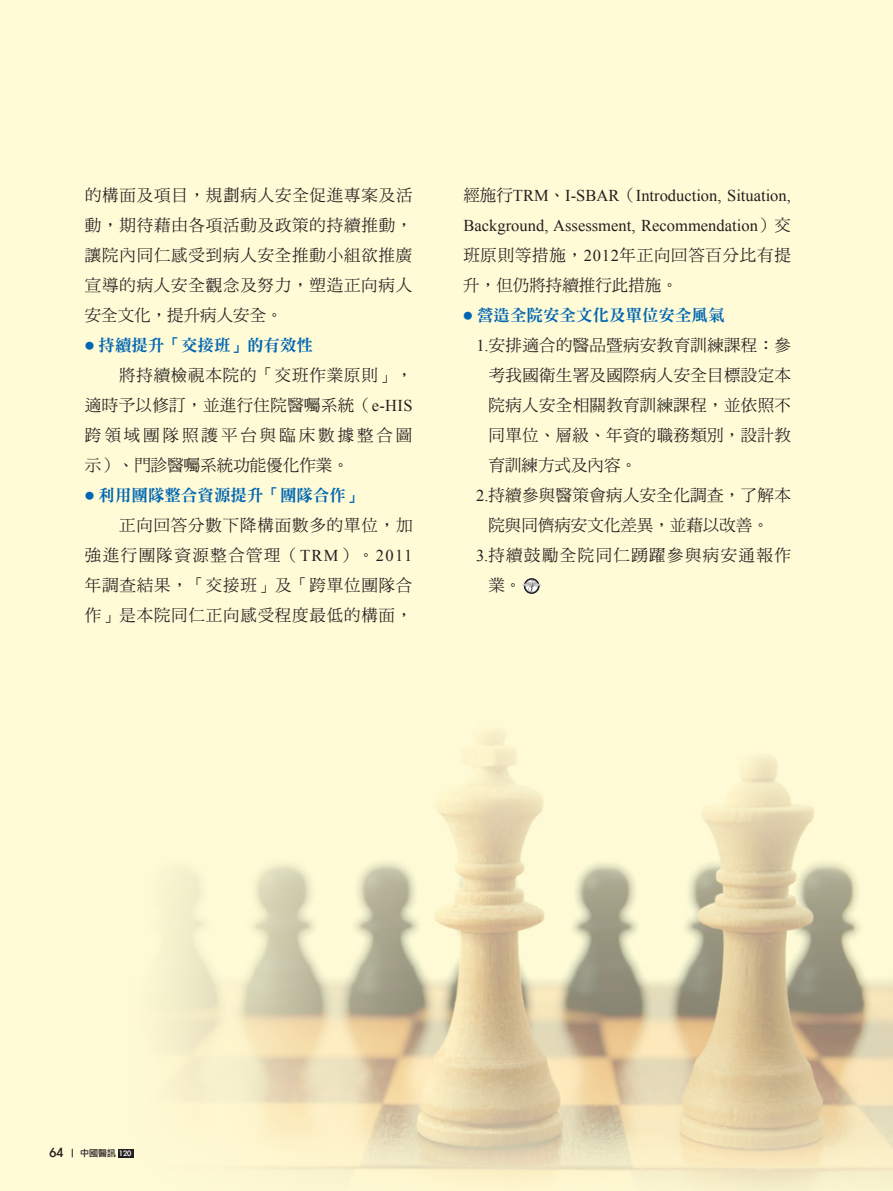
<style>
.page{position:relative;width:893px;height:1191px;background:#fffbd6}
.page>*{position:absolute;margin:0;border:0;box-sizing:border-box;transform-origin:0 0}
.t1{font:16.5px/30px "DF Ming Std W5";letter-spacing:.02em;color:#231f20;text-align:justify}
.t2{font:16.5px/30px "Times New Roman";color:#231f20}
.t3{font:16.5px "DF Ming Std W9";color:#0166b3}
.t4{font:16.5px/30px "DF Ming Std W5";letter-spacing:.04em;color:#231f20}
.t5{font:16.5px "DF Ming Std W5";color:#231f20}
.t6{font:16.5px "DF Ming Std W5";letter-spacing:.085em;color:#231f20}
.t7{font:9px "Li Gothic Med";color:#231f20}
.s1{font-family:"Times New Roman"}
.s2{font-family:"DF Ming Std W5"}
.s3{font-size:15px}
.s4{color:#fff}
</style>
<div class="page">
<img style="left:123px;top:731px;width:770px;height:460px">
<svg style="left:524px;top:578px;width:15px;height:16px"></svg>
<svg style="left:522px;top:580px;width:19px;height:12px"></svg>
<div style="left:118px;top:1148px;width:15px;height:9px;background:#231f20"></div>
<p class="t1" style="left:85px;top:180px;width:329px">的構面及項目，規劃病人安全促進專案及活動，期待藉由各項活動及政策的持續推動，讓院內同仁感受到病人安全推動小組欲推廣宣導的病人安全觀念及努力，塑造正向病人安全文化，提升病人安全。</p>
<p class="t3" style="left:85px;top:336px;width:229px"><sup>●</sup> 持續提升「交接班」的有效性</p>
<p class="t1" style="left:85px;top:360px;width:329px;text-indent:34px">將持續檢視本院的「交班作業原則」，適時予以修訂，並進行住院醫囑系統（<span class="s1">e-HIS</span>跨領域團隊照護平台與臨床數據整合圖示）、門診醫囑系統功能優化作業。</p>
<p class="t3" style="left:85px;top:486px;width:279px"><sup>●</sup> 利用團隊整合資源提升「團隊合作」</p>
<p class="t1" style="left:85px;top:510px;width:329px;text-indent:34px">正向回答分數下降構面數多的單位，加強進行團隊資源整合管理（<span class="s1">TRM</span>）。<span class="s1">2011</span>年調查結果，「交接班」及「跨單位團隊合作」是本院同仁正向感受程度最低的構面，</p>
<p class="t2" style="left:463px;top:180px;width:329px"><span class="s2">經施行</span>TRM<span class="s2">、</span>I-SBAR<span class="s2">（</span>Introduction, Situation,<br>Background, Assessment, Recommendation<span class="s2">）交</span></p>
<p class="t4" style="left:463px;top:240px;width:329px">班原則等措施，<span class="s1">2012</span>年正向回答百分比有提升，但仍將持續推行此措施。</p>
<p class="t3" style="left:464px;top:306px;width:262px"><sup>●</sup> 營造全院安全文化及單位安全風氣</p>
<p class="t1" style="left:476px;top:330px;width:316px"><span class="s1">1.</span>安排適合的醫品暨病安教育訓練課程：參</p>
<p class="t1" style="left:489px;top:360px;width:304px">考我國衛生署及國際病人安全目標設定本</p>
<p class="t1" style="left:489px;top:390px;width:304px">院病人安全相關教育訓練課程，並依照不</p>
<p class="t1" style="left:489px;top:420px;width:304px">同單位、層級、年資的職務類別，設計教</p>
<p class="t5" style="left:488px;top:456px;width:150px">育訓練方式及內容。</p>
<p class="t1" style="left:476px;top:480px;width:316px"><span class="s1">2.</span>持續參與醫策會病人安全化調查，了解本</p>
<p class="t5" style="left:488px;top:516px;width:282px">院與同儕病安文化差異，並藉以改善。</p>
<p class="t6" style="left:476px;top:546px;width:316px"><span class="s1">3.</span>持續鼓勵全院同仁踴躍參與病安通報作</p>
<p class="t1" style="left:488px;top:570px;width:34px">業。</p>
<p class="t7" style="left:50px;top:1148px;width:83px"><span class="s3">64</span> 中國醫訊 <span class="s4">120</span></p>
</div>
